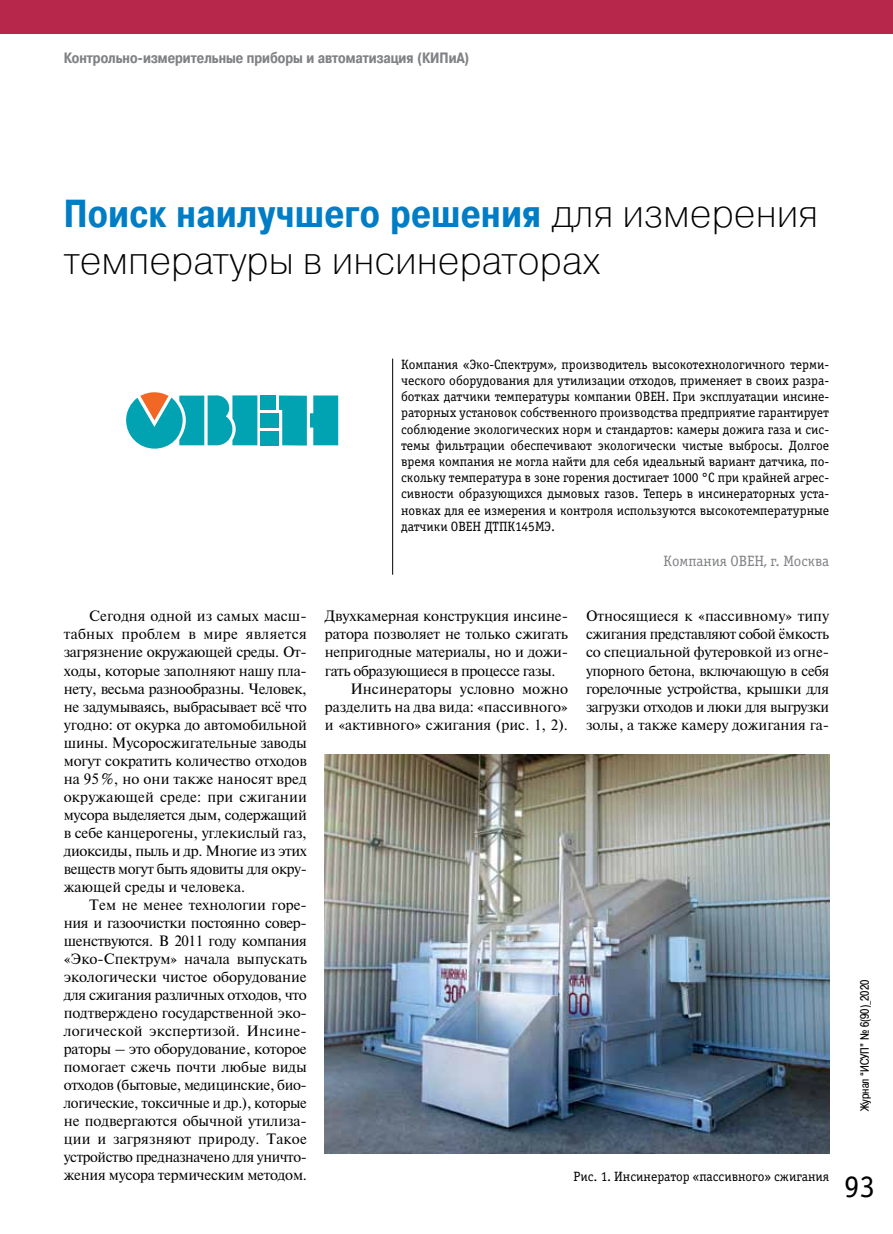
<style>
.page{position:relative;width:893px;height:1234px;background:#fff}
.page>*{position:absolute;margin:0;border:0;box-sizing:border-box;transform-origin:0 0}
.t1{font:700 39px "Pragmatica Cond C";letter-spacing:.02em;color:#007dc5}
.t2{font:39px "Pragmatica Light C";color:#000}
.t3{font:31.5px "Officina Serif Book C";color:#000}
.t4{font:15px/18px "Newton";letter-spacing:-.01em;color:#000;text-align:justify}
.t5{font:700 15px "Pragmatica Cond C";color:#808285}
.t6{font:15px "Officina Serif Book C";color:#808285}
.t7{font:13.5px/16.2px "Officina Serif Book C";color:#000;text-align:justify}
.t8{font:12px "Pragmatica Cond C";color:#000}
.s1{font-family:"Pragmatica Light C";font-weight:400;color:#000}
</style>
<div class="page">
<div style="left:0;top:0;width:893px;height:34px;background:#b7274c"></div>
<hr style="left:392px;top:358px;width:1px;height:216px;background:#000">
<div style="left:261px;top:431px;width:18px;height:14px;background:#01a3b2"></div>
<svg style="left:126px;top:392px;width:131px;height:56px"></svg>
<div style="left:261px;top:395px;width:15px;height:15px;background:#01a3b2"></div>
<div style="left:261px;top:413px;width:18px;height:14px;background:#01a3b2"></div>
<svg style="left:279px;top:395px;width:59px;height:50px;background:#24afbc"></svg>
<img style="left:325px;top:754px;width:504px;height:399px">
<p class="t5" style="left:64px;top:50px;width:407px">Контрольно-измерительные приборы и автоматизация (КИПиА)</p>
<h1 class="t1" style="left:64px;top:191px;width:756px">Поиск наилучшего решения <span class="s1">для измерения</span></h1>
<h1 class="t2" style="left:64px;top:238px;width:538px">температуры в инсинераторах</h1>
<p class="t4" style="left:64px;top:606px;width:245px;text-indent:26px">Сегодня одной из самых масш&shy;табных проблем в мире является загрязнение окружающей среды. От&shy;ходы, которые заполняют нашу пла&shy;нету, весьма разнообразны. Человек, не задумываясь, выбрасывает всё что угодно: от окурка до автомобильной шины. Мусоросжигательные заводы могут сократить количество отходов на 95 %, но они также наносят вред окружающей среде: при сжигании мусора выделяется дым, содержащий в себе канцерогены, углекислый газ, диоксиды, пыль и др. Многие из этих веществ могут быть ядовиты для окру&shy;жающей среды и человека.</p>
<p class="t4" style="left:64px;top:894px;width:245px;text-indent:26px">Тем не менее технологии горе&shy;ния и газоочистки постоянно совер&shy;шенствуются. В 2011 году компания «Эко-Спектрум» начала выпускать экологически чистое оборудование для сжигания различных отходов, что подтверждено государственной эко&shy;логической экспертизой. Инсине&shy;раторы – это оборудование, которое помогает сжечь почти любые виды отходов (бытовые, медицинские, био&shy;логические, токсичные и др.), которые не подвергаются обычной утилиза&shy;ции и загрязняют природу. Такое устройство предназначено для уничто&shy;жения мусора термическим методом.</p>
<p class="t7" style="left:401px;top:356px;width:430px">Компания «Эко-Спектрум», производитель высокотехнологичного терми&shy;ческого оборудования для утилизации отходов, применяет в своих разра&shy;ботках датчики температуры компании ОВЕН. При эксплуатации инсине&shy;раторных установок собственного производства предприятие гарантирует соблюдение экологических норм и стандартов: камеры дожига газа и сис&shy;темы фильтрации обеспечивают экологически чистые выбросы. Долгое время компания не могла найти для себя идеальный вариант датчика, по&shy;скольку температура в зоне горения достигает 1000 °C при крайней агрес&shy;сивности образующихся дымовых газов. Теперь в инсинераторных уста&shy;новках для ее измерения и контроля используются высокотемпературные датчики ОВЕН ДТПК145МЭ.</p>
<p class="t6" style="left:663px;top:552px;width:167px">Компания ОВЕН, г. Москва</p>
<p class="t4" style="left:325px;top:606px;width:245px">Двухкамерная конструкция инсине-</p>
<p class="t4" style="left:325px;top:624px;width:245px">ратора позволяет не только сжигать</p>
<p class="t4" style="left:325px;top:642px;width:245px">непригодные материалы, но и дожи-</p>
<p class="t4" style="left:325px;top:660px;width:232px">гать образующиеся в процессе газы.</p>
<p class="t4" style="left:350px;top:678px;width:219px">Инсинераторы условно можно</p>
<p class="t4" style="left:325px;top:696px;width:245px">разделить на два вида: «пассивного»</p>
<p class="t4" style="left:325px;top:714px;width:245px">и «активного» сжигания (рис. 1, 2).</p>
<p class="t4" style="left:586px;top:606px;width:245px">Относящиеся к «пассивному» типу сжигания представляют собой ёмкость со специальной футеровкой из огне&shy;упорного бетона, включающую в себя горелочные устройства, крышки для загрузки отходов и люки для выгрузки золы, а также камеру дожигания га-</p>
<p class="t8" style="left:858px;top:1110px;width:133px;rotate:-90deg">Журнал “ИСУП” № 6(90)_2020</p>
<p class="t7" style="left:573px;top:1167px;width:257px">Рис. 1. Инсинератор «пассивного» сжигания</p>
<h2 class="t3" style="left:844px;top:1168px;width:33px">93</h2>
</div>
